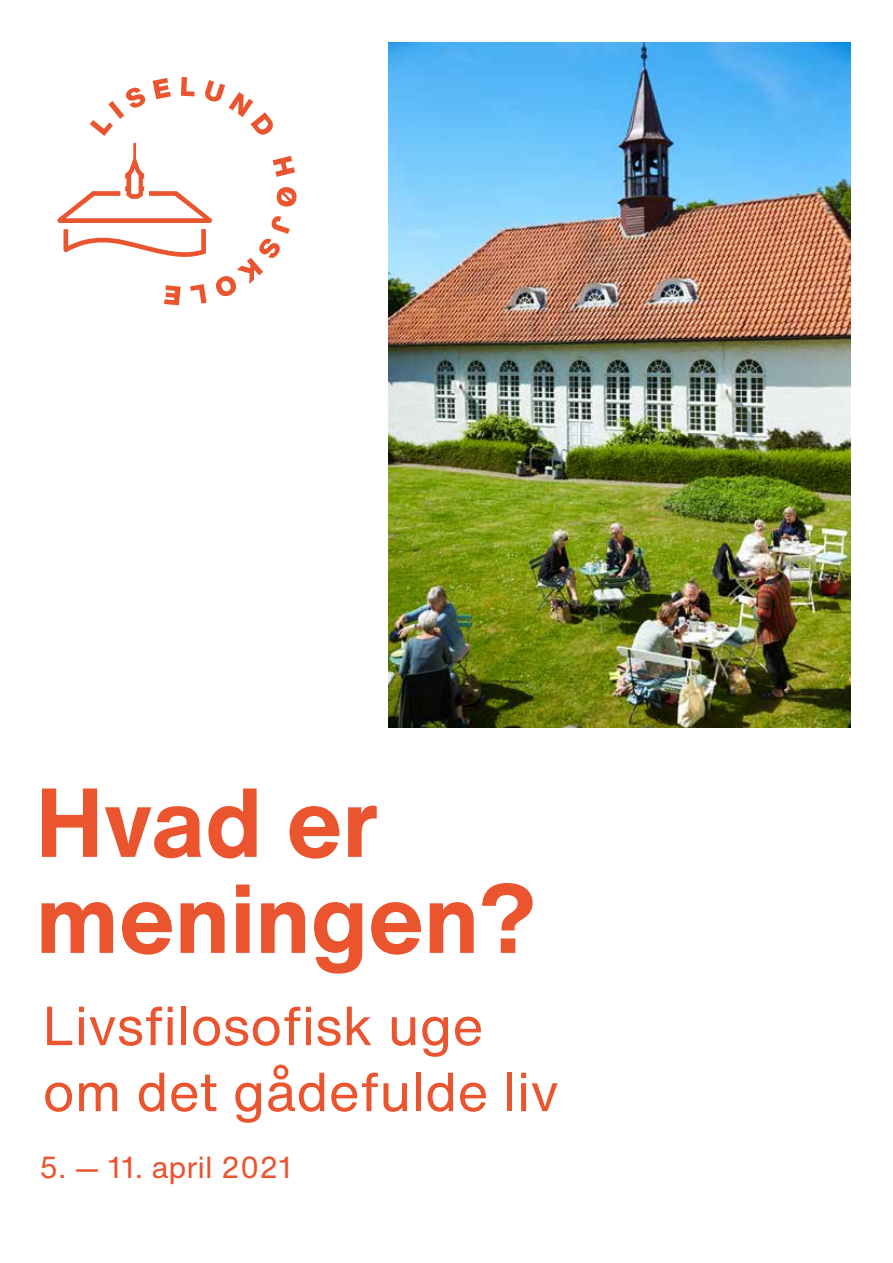
<style>
.page{position:relative;width:893px;height:1263px;background:#fff}
.page>*{position:absolute;margin:0;border:0;box-sizing:border-box;transform-origin:0 0}
.t1{font:700 96px/96px "Helvetica Now Text";color:#ea542f}
.t2{font:54px/66px "Helvetica Now Text";color:#ea542f}
.t3{font:30px "Helvetica Now Text";color:#ea542f}
</style>
<div class="page">
<img style="left:388px;top:43px;width:462px;height:685px">
<svg style="left:57px;top:77px;width:238px;height:228px"></svg>
<svg style="left:276px;top:187px;width:21px;height:20px"></svg>
<h1 class="t1" style="left:36px;top:772px;width:502px">Hvad er meningen?</h1>
<p class="t2" style="left:43px;top:991px;width:518px">Livsfilosofisk uge om det gådefulde liv</p>
<p class="t3" style="left:39px;top:1144px;width:254px">5. — 11. april 2021</p>
</div>
